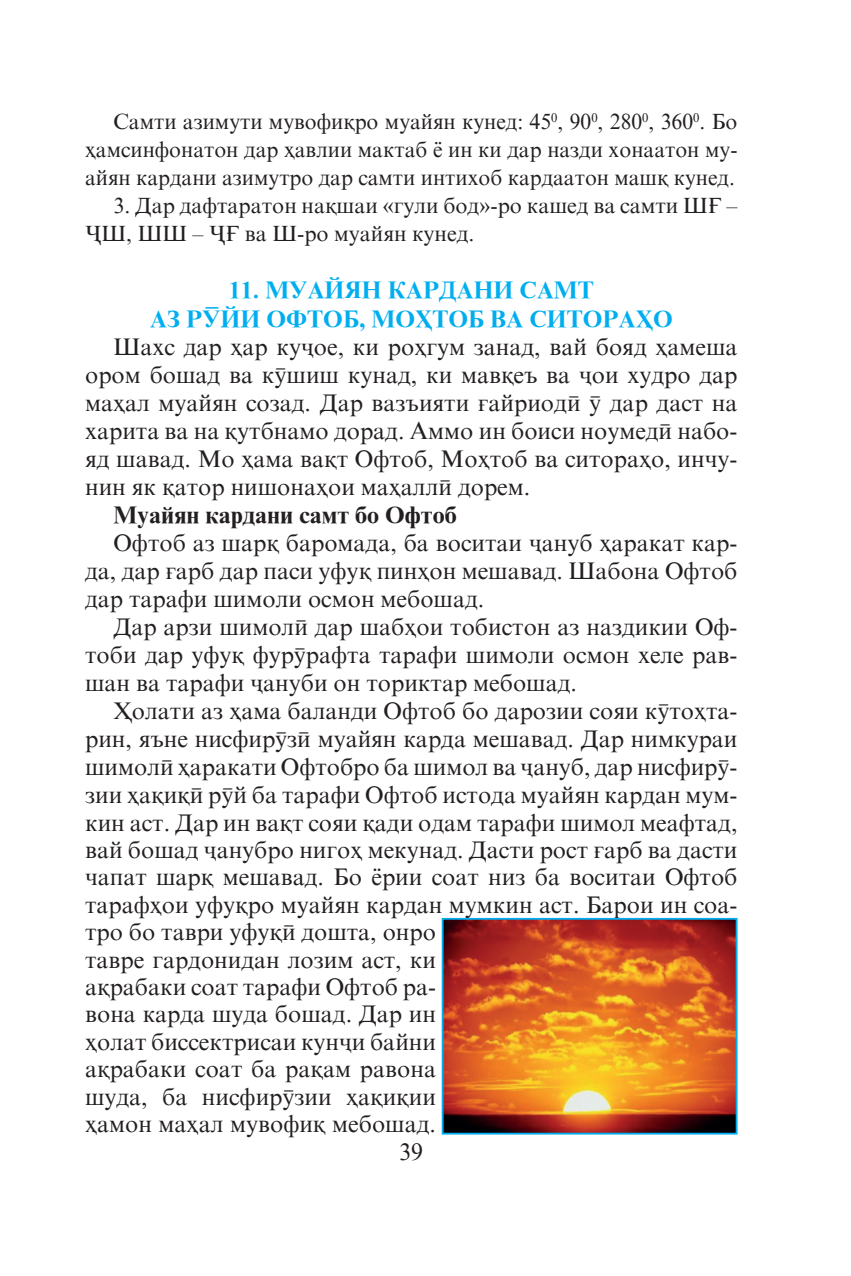
<style>
.page{position:relative;width:851px;height:1276px;background:#fff}
.page>*{position:absolute;margin:0;border:0;box-sizing:border-box;transform-origin:0 0}
.t1{font:24px/27.6px "Times New Roman Tj";color:#231f20;text-align:justify}
.t2{font:700 24px/28.8px "Times New Roman Tj";color:#00aeef;text-align:center}
.t3{font:700 24px "Times New Roman Tj";color:#231f20}
.t4{font:22px/28px "Times New Roman Tj";color:#231f20;text-align:justify}
</style>
<div class="page">
<img style="left:444px;top:921px;width:290px;height:210px">
<div style="left:441px;top:918px;width:296px;height:216px;border:2px solid #00aeef"></div>
<p class="t4" style="left:85px;top:108px;width:653px;text-indent:28px">Самти азимути мувофиќро муайян кунед: 45<sup>0</sup>, 90<sup>0</sup>, 280<sup>0</sup>, 360<sup>0</sup>. Бо њамсинфонатон дар њавлии мактаб ё ин ки дар назди хонаатон му&shy;айян кардани азимутро дар самти интихоб кардаатон машќ кунед.</p>
<p class="t4" style="left:85px;top:192px;width:653px;text-indent:28px">3. Дар дафтаратон наќшаи «гули бод»-ро кашед ва самти ШЃ –<br>ЉШ, ШШ – ЉЃ ва Ш-ро муайян кунед.</p>
<p class="t2" style="left:150px;top:276px;width:524px">11. МУАЙЯН КАРДАНИ САМТ<br>АЗ РЎЙИ ОФТОБ, МОЊТОБ ВА СИТОРАЊО</p>
<p class="t1" style="left:85px;top:333px;width:653px;text-indent:28px">Шахс дар њар куљое, ки роњгум занад, вай бояд њамеша ором бошад ва кўшиш кунад, ки мавќеъ ва љои худро дар мањал муайян созад. Дар вазъияти ѓайриодї ў дар даст на харита ва на ќутбнамо дорад. Аммо ин боиси ноумедї набо&shy;яд шавад. Мо њама ваќт Офтоб, Моњтоб ва ситорањо, инчу&shy;нин як ќатор нишонањои мањаллї дорем.</p>
<p class="t3" style="left:113px;top:502px;width:345px">Муайян кардани самт бо Офтоб</p>
<p class="t1" style="left:85px;top:529px;width:653px;text-indent:28px">Офтоб аз шарќ баромада, ба воситаи љануб њаракат кар&shy;да, дар ѓарб дар паси уфуќ пинњон мешавад. Шабона Офтоб дар тарафи шимоли осмон мебошад.</p>
<p class="t1" style="left:85px;top:613px;width:653px;text-indent:28px">Дар арзи шимолї дар шабњои тобистон аз наздикии Оф&shy;тоби дар уфуќ фурўрафта тарафи шимоли осмон хеле рав&shy;шан ва тарафи љануби он ториктар мебошад.</p>
<p class="t1" style="left:85px;top:697px;width:653px;text-align:left;text-indent:28px">Њолати аз њама баланди Офтоб бо дарозии сояи кўтоњта&shy;рин, яъне нисфирўзї муайян карда мешавад. Дар нимкураи шимолї њаракати Офтобро ба шимол ва љануб, дар нисфирў&shy;зии њаќиќї рўй ба тарафи Офтоб истода муайян кардан мум&shy;кин аст. Дар ин ваќт сояи ќади одам тарафи шимол меафтад, вай бошад љанубро нигоњ мекунад. Дасти рост ѓарб ва дасти чапат шарќ мешавад. Бо ёрии соат низ ба воситаи Офтоб тарафњои уфуќро муайян кардан мумкин аст. Барои ин соа&shy;тро бо таври уфуќї дошта, онро<br>тавре гардонидан лозим аст, ки<br>аќрабаки соат тарафи Офтоб ра-<br>вона карда шуда бошад. Дар ин<br>њолат биссектрисаи кунљи байни<br>аќрабаки соат ба раќам равона<br>шуда, ба нисфирўзии њаќиќии<br>њамон мањал мувофиќ мебошад.</p>
<p class="t1" style="left:399px;top:1138px;width:25px">39</p>
</div>
